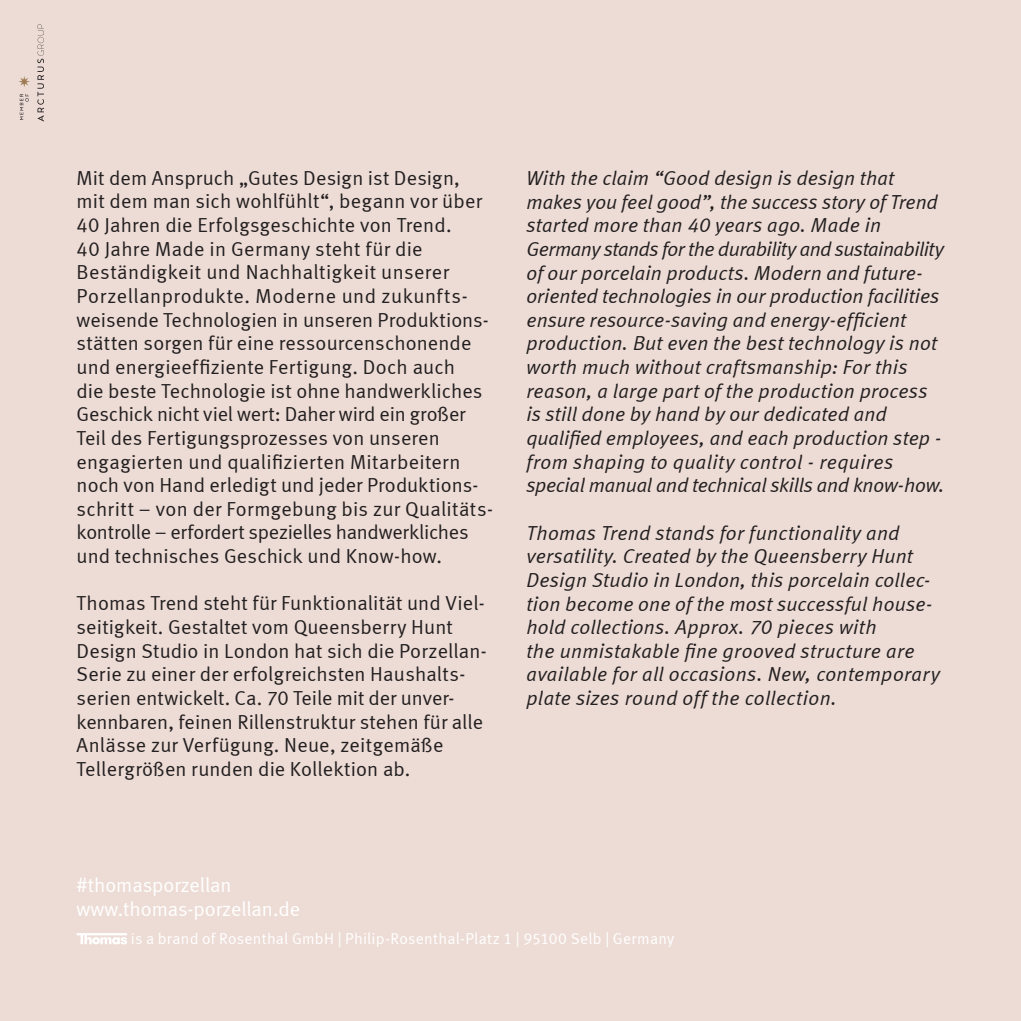
<style>
.page{position:relative;width:1021px;height:1021px;background:#fff}
.page>*{position:absolute;margin:0;border:0;box-sizing:border-box;transform-origin:0 0}
.t1{font:20.25px/23.6px "Meta Normal LF";letter-spacing:.01em;color:#231f20}
.t2{font:italic 20.25px/23.6px "Meta Normal LF";letter-spacing:.01em;color:#231f20}
.t3{font:20.25px/24.3px "Meta Normal LF";color:#fff}
.t4{font:15.75px "Meta Normal LF";letter-spacing:.015em;color:#fff}
</style>
<div class="page">
<div style="left:0;top:0;width:1020px;height:1020px;background:#eddcd5"></div>
<svg style="left:19px;top:76px;width:11px;height:11px"></svg>
<svg style="left:37px;top:24px;width:7px;height:97px"></svg>
<svg style="left:20px;top:94px;width:9px;height:26px"></svg>
<svg style="left:77px;top:933px;width:50px;height:11px"></svg>
<p class="t1" style="left:77px;top:167px;width:418px">Mit dem Anspruch „Gutes Design ist Design, mit dem man sich wohlfühlt“, begann vor über 40 Jahren die Erfolgsgeschichte von Trend.<br>40 Jahre Made in Germany steht für die Beständigkeit und Nachhaltigkeit unserer Porzellanprodukte. Moderne und zukunfts&shy;weisende Technologien in unseren Produktions&shy;stätten sorgen für eine ressourcenschonende und energieeffiziente Fertigung. Doch auch<br>die beste Technologie ist ohne handwerkliches Geschick nicht viel wert: Daher wird ein großer Teil des Fertigungsprozesses von unseren engagierten und qualifizierten Mitarbeitern noch von Hand erledigt und jeder Produktions&shy;schritt – von der Formgebung bis zur Qualitäts&shy;kontrolle – erfordert spezielles handwerkliches und technisches Geschick und Know-how.</p>
<p class="t1" style="left:77px;top:591px;width:412px">Thomas Trend steht für Funktionalität und Viel&shy;seitigkeit. Gestaltet vom Queensberry Hunt Design Studio in London hat sich die Porzellan-Serie zu einer der erfolgreichsten Haushalts&shy;serien entwickelt. Ca. 70 Teile mit der unver&shy;kennbaren, feinen Rillenstruktur stehen für alle Anlässe zur Verfügung. Neue, zeitgemäße Tellergrößen runden die Kollektion ab.</p>
<p class="t2" style="left:526px;top:168px;width:419px">With the claim “Good design is design that makes you feel good”, the success story of Trend started more than 40 years ago. Made in Germany stands for the durability and sustainability of our porcelain products. Modern and future&shy;oriented technologies in our production facilities ensure resource-saving and energy-efficient production. But even the best technology is not worth much without craftsmanship: For this reason, a large part of the production process is still done by hand by our dedicated and qualified employees, and each production step - from shaping to quality control - requires special manual and technical skills and know-how.</p>
<p class="t2" style="left:526px;top:522px;width:415px">Thomas Trend stands for functionality and versatility. Created by the Queensberry Hunt Design Studio in London, this porcelain collec&shy;tion become one of the most successful house&shy;hold collections. Approx. 70 pieces with<br>the unmistakable fine grooved structure are available for all occasions. New, contemporary plate sizes round off the collection.</p>
<p class="t3" style="left:77px;top:874px;width:225px">#thomasporzellan www.thomas-porzellan.de</p>
<p class="t4" style="left:131px;top:932px;width:545px">is a brand of Rosenthal GmbH | Philip-Rosenthal-Platz 1 | 95100 Selb | Germany</p>
</div>
